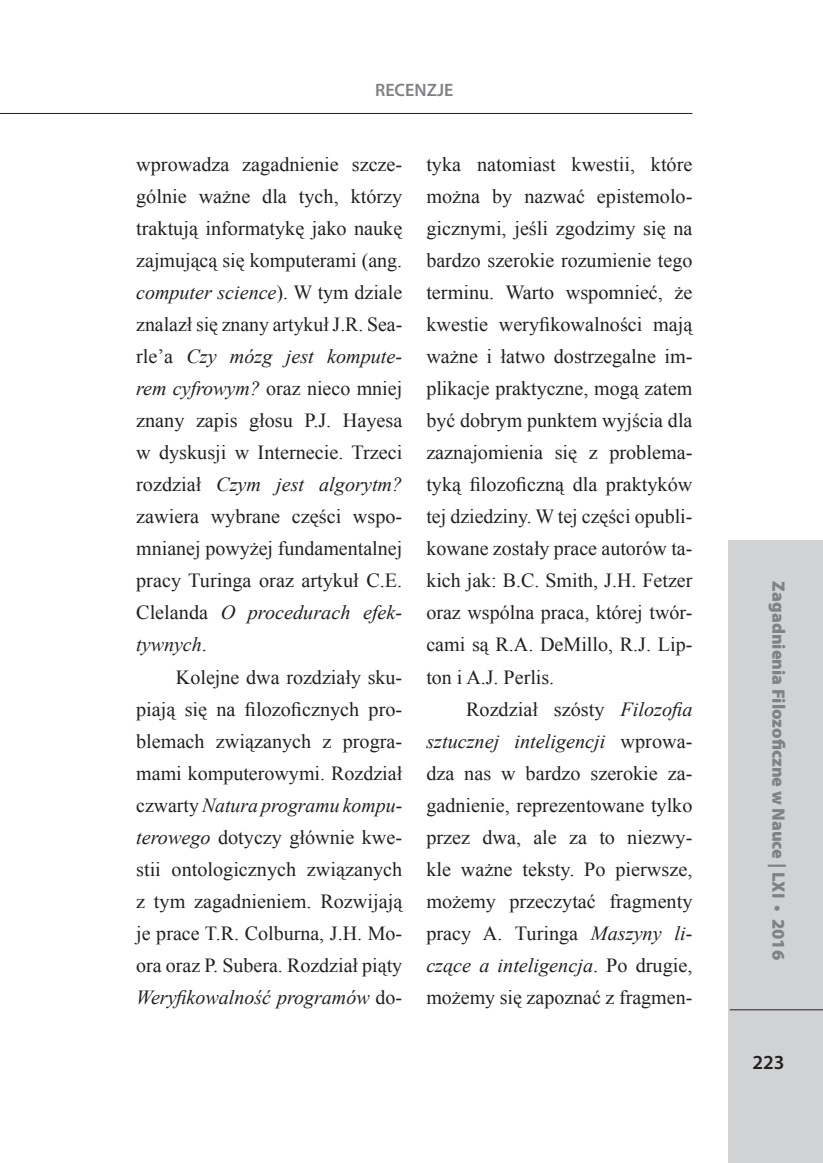
<style>
.page{position:relative;width:823px;height:1163px;background:#fff}
.page>*{position:absolute;margin:0;border:0;box-sizing:border-box;transform-origin:0 0}
.Tekst_recenzje_ZF{font:20px/32px "Times New Roman";color:#231f20;text-align:justify}
.t1{font:600 20px "Myriad Pro";color:#231f20}
.t2{font:900 18px "Myriad Pro";color:#808285}
.t3{font:600 18px "Myriad Pro";color:#808285}
.s1{font-style:italic}
</style>
<div class="page">
<div style="left:727px;top:540px;width:95px;height:622px;background:#d1d2d4"></div>
<hr style="left:0;top:113px;width:692px;height:1px;background:#231f20">
<hr style="left:729px;top:1009px;width:93px;height:1px;background:#231f20">
<p class="t3" style="left:375px;top:79px;width:80px">RECENZJE</p>
<p class="Tekst_recenzje_ZF" style="left:136px;top:148px;width:267px">wprowadza zagadnienie szcze&shy;gólnie ważne dla tych, którzy traktują informatykę jako naukę zajmującą się komputerami (ang. <span class="s1">computer science</span>). W tym dziale znalazł się znany artykuł J.R. Sea&shy;rle’a <span class="s1">Czy mózg jest kompute&shy;rem cyfrowym?</span> oraz nieco mniej znany zapis głosu P.J. Hayesa w dyskusji w Internecie. Trzeci rozdział <span class="s1">Czym jest algorytm? </span>zawiera wybrane części wspo&shy;mnianej powyżej fundamentalnej pracy Turinga oraz artykuł C.E.<br>Clelanda <span class="s1">O procedurach efek&shy;tywnych</span>.</p>
<p class="Tekst_recenzje_ZF" style="left:136px;top:660px;width:267px;text-indent:40px">Kolejne dwa rozdziały sku&shy;piają się na filozoficznych pro&shy;blemach związanych z progra&shy;mami komputerowymi. Rozdział czwarty <span class="s1">Natura programu kompu&shy;terowego</span> dotyczy głównie kwe&shy;stii ontologicznych związanych z tym zagadnieniem. Rozwijają je prace T.R. Colburna, J.H. Mo&shy;ora oraz P. Subera. Rozdział piąty <span class="s1">Weryfikowalność programów</span> do-</p>
<p class="Tekst_recenzje_ZF" style="left:426px;top:148px;width:267px">tyka natomiast kwestii, które można by nazwać epistemolo&shy;gicznymi, jeśli zgodzimy się na bardzo szerokie rozumienie tego terminu. Warto wspomnieć, że kwestie weryfikowalności mają ważne i łatwo dostrzegalne im&shy;plikacje praktyczne, mogą zatem być dobrym punktem wyjścia dla zaznajomienia się z problema&shy;tyką filozoficzną dla praktyków tej dziedziny. W tej części opubli&shy;kowane zostały prace autorów ta&shy;kich jak: B.C. Smith, J.H. Fetzer oraz wspólna praca, której twór&shy;cami są R.A. DeMillo, R.J. Lip&shy;ton i A.J. Perlis.</p>
<p class="Tekst_recenzje_ZF" style="left:426px;top:692px;width:267px;text-indent:40px">Rozdział szósty <span class="s1">Filozofia sztucznej inteligencji</span> wprowa&shy;dza nas w bardzo szerokie za&shy;gadnienie, reprezentowane tylko przez dwa, ale za to niezwy&shy;kle ważne teksty. Po pierwsze, możemy przeczytać fragmenty pracy A. Turinga <span class="s1">Maszyny li&shy;czące a inteligencja</span>. Po drugie, możemy się zapoznać z fragmen-</p>
<p class="t2" style="left:790px;top:581px;width:380px;rotate:90deg">Zagadnienia Filozoficzne w Nauce | LXI • 2016</p>
<p class="t1" style="left:752px;top:1049px;width:34px">223</p>
</div>
